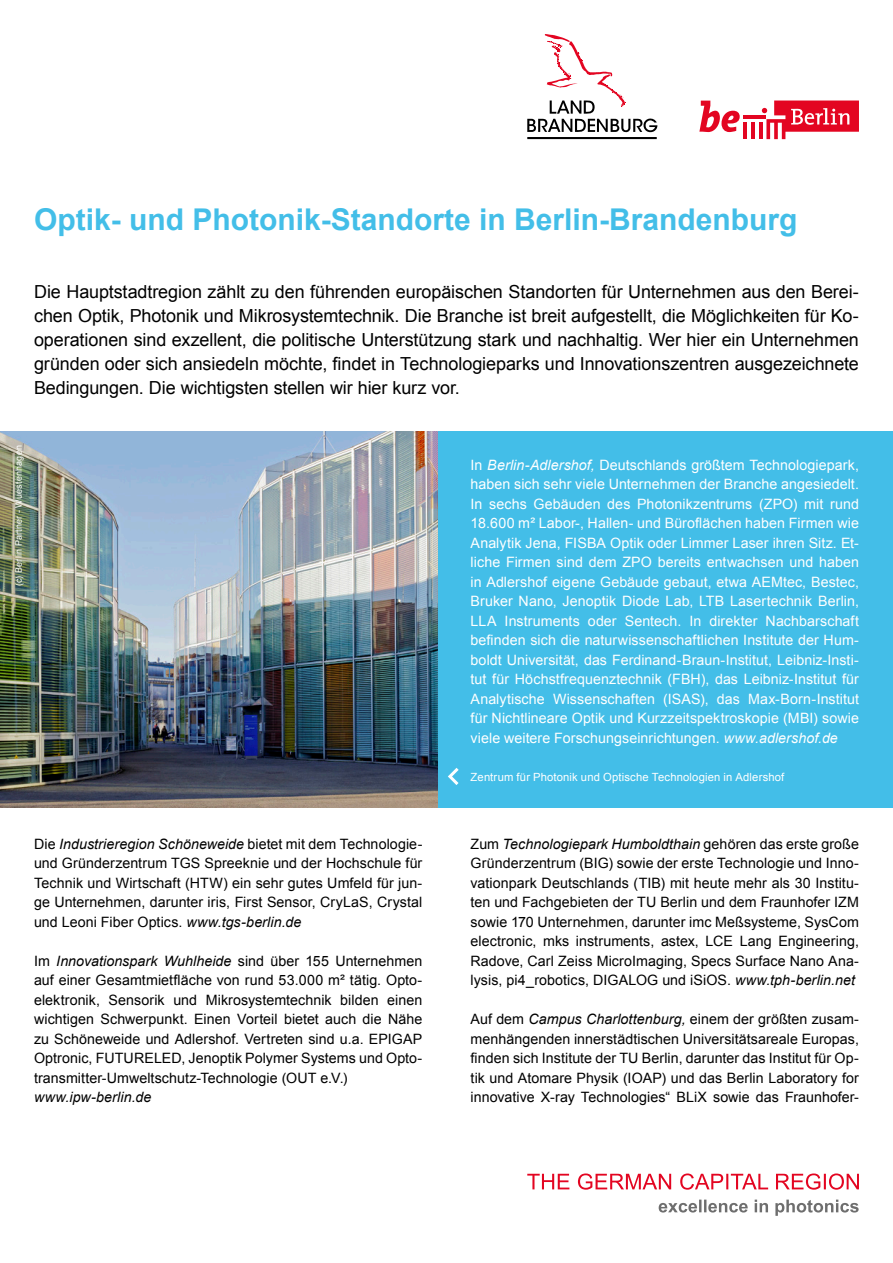
<style>
.page{position:relative;width:893px;height:1263px;background:#fff}
.page>*{position:absolute;margin:0;border:0;box-sizing:border-box;transform-origin:0 0}
.t1{font:700 30px "Arial";color:#43bee8}
.t2{font:18px/24px "Arial";letter-spacing:-.005em;color:#000;text-align:justify}
.t3{font:14.25px/19.5px "Arial";letter-spacing:.005em;color:#000;text-align:justify}
.t4{font:14.25px/19.5px "Arial";letter-spacing:.005em;color:#fff;text-align:justify}
.t5{font:italic 14.25px "Arial";letter-spacing:.005em;color:#000}
.t6{font:11.25px "Arial";letter-spacing:.015em;color:#fff}
.t7{font:9px "Arial";letter-spacing:.02em;color:#fff}
.s1{font-style:italic}
</style>
<div class="page">
<svg style="left:659px;top:1199px;width:200px;height:17px"></svg>
<svg style="left:527px;top:1173px;width:332px;height:17px"></svg>
<svg style="left:527px;top:34px;width:130px;height:99px"></svg>
<hr style="left:527px;top:137px;width:130px;height:2px;background:#000">
<svg style="left:699px;top:101px;width:41px;height:31px"></svg>
<hr style="left:743px;top:123px;width:4px;height:16px;background:#e30521">
<hr style="left:751px;top:123px;width:4px;height:16px;background:#e30521">
<hr style="left:759px;top:123px;width:3px;height:16px;background:#e30521">
<hr style="left:743px;top:115px;width:23px;height:4px;background:#e30521">
<svg style="left:762px;top:101px;width:97px;height:38px"></svg>
<div style="left:0;top:432px;width:893px;height:376px;background:#43bee8"></div>
<img style="left:0;top:432px;width:438px;height:376px">
<svg style="left:448px;top:768px;width:11px;height:17px"></svg>
<p class="t1" style="left:34px;top:199px;width:765px">Optik- und Photonik-Standorte in Berlin-Brandenburg</p>
<p class="t2" style="left:34px;top:280px;width:826px">Die Hauptstadtregion zählt zu den führenden europäischen Standorten für Unternehmen aus den Berei&shy;chen Optik, Photonik und Mikrosystemtechnik. Die Branche ist breit aufgestellt, die Möglichkeiten für Ko&shy;operationen sind exzellent, die politische Unterstützung stark und nachhaltig. Wer hier ein Unternehmen gründen oder sich ansiedeln möchte, findet in Technologieparks und Innovationszentren ausgezeichnete Bedingungen. Die wichtigsten stellen wir hier kurz vor.</p>
<p class="t7" style="left:12px;top:586px;width:142px;rotate:-90deg">(c) Berlin Partner - Wuestenhagen</p>
<p class="t4" style="left:471px;top:455px;width:390px">In <span class="s1">Berlin-Adlershof,</span> Deutschlands größtem Technologiepark, haben sich sehr viele Unternehmen der Branche angesiedelt.<br>In sechs Gebäuden des Photonikzentrums (ZPO) mit rund 18.600 m² Labor-, Hallen- und Büroflächen haben Firmen wie Analytik Jena, FISBA Optik oder Limmer Laser ihren Sitz. Et&shy;liche Firmen sind dem ZPO bereits entwachsen und haben in Adlershof eigene Gebäude gebaut, etwa AEMtec, Bestec, Bruker Nano, Jenoptik Diode Lab, LTB Lasertechnik Berlin, LLA Instruments oder Sentech. In direkter Nachbarschaft befinden sich die naturwissenschaftlichen Institute der Hum&shy;boldt Universität, das Ferdinand-Braun-Institut, Leibniz-Insti&shy;tut für Höchstfrequenztechnik (FBH), das Leibniz-Institut für Analytische Wissenschaften (ISAS), das Max-Born-Institut für Nichtlineare Optik und Kurzzeitspektroskopie (MBI) sowie viele weitere Forschungseinrichtungen. <span class="s1">www.adlershof.de</span></p>
<p class="t6" style="left:471px;top:769px;width:315px">Zentrum für Photonik und Optische Technologien in Adlershof</p>
<p class="t3" style="left:34px;top:834px;width:390px">Die <span class="s1">Industrieregion Schöneweide</span> bietet mit dem Technologie&shy;und Gründerzentrum TGS Spreeknie und der Hochschule für Technik und Wirtschaft (HTW) ein sehr gutes Umfeld für jun&shy;ge Unternehmen, darunter iris, First Sensor, CryLaS, Crystal und Leoni Fiber Optics. <span class="s1">www.tgs-berlin.de</span></p>
<p class="t3" style="left:34px;top:951px;width:390px">Im <span class="s1">Innovationspark Wuhlheide</span> sind über 155 Unternehmen auf einer Gesamtmietfläche von rund 53.000 m² tätig. Opto&shy;elektronik, Sensorik und Mikrosystemtechnik bilden einen wichtigen Schwerpunkt. Einen Vorteil bietet auch die Nähe zu Schöneweide und Adlershof. Vertreten sind u.a. EPIGAP Optronic, FUTURELED, Jenoptik Polymer Systems und Opto&shy;transmitter-Umweltschutz-Technologie (OUT e.V.)</p>
<p class="t5" style="left:34px;top:1088px;width:119px">www.ipw-berlin.de</p>
<p class="t3" style="left:471px;top:834px;width:390px">Zum <span class="s1">Technologiepark Humboldthain</span> gehören das erste große Gründerzentrum (BIG) sowie der erste Technologie und Inno&shy;vationpark Deutschlands (TIB) mit heute mehr als 30 Institu&shy;ten und Fachgebieten der TU Berlin und dem Fraunhofer IZM sowie 170 Unternehmen, darunter imc Meßsysteme, SysCom electronic, mks instruments, astex, LCE Lang Engineering, Radove, Carl Zeiss MicroImaging, Specs Surface Nano Ana&shy;lysis, pi4_robotics, DIGALOG und iSiOS. <span class="s1">www.tph-berlin.net</span></p>
<p class="t3" style="left:471px;top:1009px;width:390px">Auf dem <span class="s1">Campus Charlottenburg,</span> einem der größten zusam&shy;menhängenden innerstädtischen Universitätsareale Europas, finden sich Institute der TU Berlin, darunter das Institut für Op&shy;tik und Atomare Physik (IOAP) und das Berlin Laboratory for innovative X-ray Technologies“ BLiX sowie das Fraunhofer-</p>
</div>
